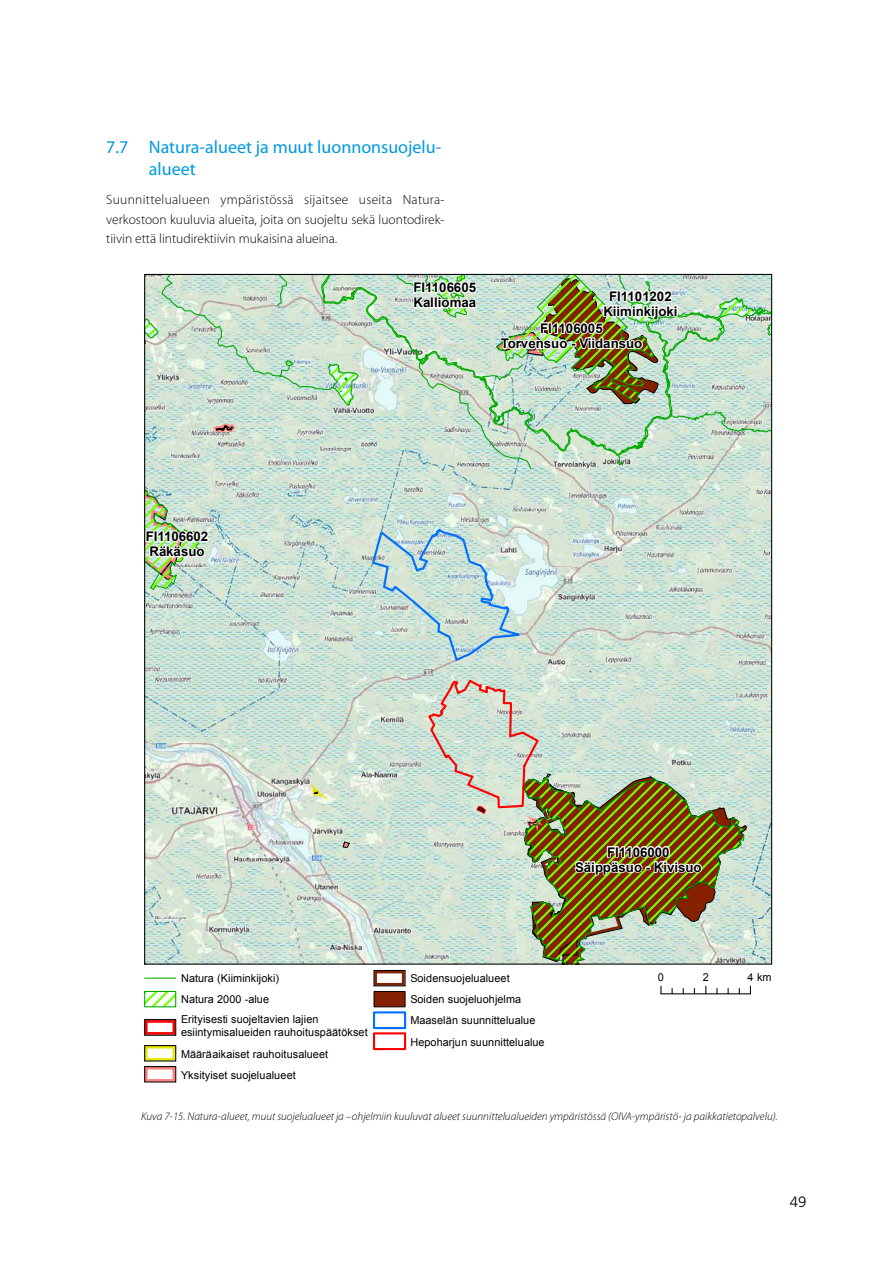
<style>
.page{position:relative;width:893px;height:1263px;background:#fff}
.page>*{position:absolute;margin:0;border:0;box-sizing:border-box;transform-origin:0 0}
.t1{font:18px/21.6px "Myriad Pro";color:#009add}
.t2{font:300 15px "Frutiger";color:#000}
.t3{font:300 13.5px/19.5px "Myriad Pro";color:#000;text-align:justify}
.t4{font:700 13.2px/15.1px "Arial";color:#000;text-align:center}
.t5{font:13.05px "Arial";letter-spacing:.015em;color:#000}
.t6{font:italic 300 11.25px "Myriad Pro";color:#000}
.t7{font:10.95px/21px "Arial";letter-spacing:.005em;color:#000}
</style>
<div class="page">
<img style="left:146px;top:470px;width:624px;height:493px">
<img style="left:285px;top:727px;width:68px;height:228px">
<svg style="left:146px;top:276px;width:624px;height:194px"></svg>
<svg style="left:146px;top:308px;width:13px;height:31px"></svg>
<svg style="left:285px;top:359px;width:9px;height:8px"></svg>
<svg style="left:146px;top:924px;width:11px;height:39px"></svg>
<svg style="left:371px;top:526px;width:157px;height:137px"></svg>
<svg style="left:427px;top:677px;width:320px;height:286px"></svg>
<img style="left:146px;top:478px;width:64px;height:113px">
<img style="left:321px;top:276px;width:449px;height:190px">
<hr style="left:661px;top:993px;width:89px;height:1px;background:#000">
<hr style="left:145px;top:978px;width:31px;height:1px;background:#0a0">
<svg style="left:146px;top:993px;width:28px;height:12px"></svg>
<div style="left:144px;top:991px;width:32px;height:16px;border:1px solid #0a0"></div>
<svg style="left:144px;top:1019px;width:33px;height:17px"></svg>
<svg style="left:144px;top:1045px;width:33px;height:38px"></svg>
<svg style="left:373px;top:969px;width:33px;height:18px"></svg>
<div style="left:374px;top:991px;width:31px;height:16px;background:#862100;border:1px solid #000"></div>
<div style="left:373px;top:1011px;width:33px;height:18px;border:2px solid #0070ff"></div>
<div style="left:373px;top:1032px;width:33px;height:18px;border:2px solid #f00"></div>
<h1 class="t1" style="left:149px;top:136px;width:294px;text-indent:-43px">7.7 Natura-alueet ja muut luonnonsuojelu&shy;alueet</h1>
<p class="t3" style="left:106px;top:190px;width:340px">Suunnittelualueen ympäristössä sijaitsee useita Natura&shy;verkostoon kuuluvia alueita, joita on suojeltu sekä luontodirek&shy;tiivin että lintudirektiivin mukaisina alueina.</p>
<p class="t5" style="left:145px;top:236px;width:137px">Maaselkä ja Hepoharju</p>
<p class="t4" style="left:414px;top:280px;width:64px;text-align:left">FI1106605<br>Kalliomaa</p>
<p class="t4" style="left:603px;top:289px;width:76px">FI1101202<br>Kiiminkijoki</p>
<p class="t4" style="left:501px;top:321px;width:143px">FI1106005<br>Torvensuo - Viidansuo</p>
<p class="t4" style="left:146px;top:529px;width:64px;text-align:left">FI1106602<br>Räkäsuo</p>
<p class="t4" style="left:575px;top:845px;width:128px">FI1106000<br>Säippäsuo - Kivisuo</p>
<p class="t7" style="left:181px;top:968px;width:100px">Natura (Kiiminkijoki)</p>
<p class="t7" style="left:658px;top:966px;width:8px">0</p>
<p class="t7" style="left:703px;top:966px;width:8px">2</p>
<p class="t7" style="left:747px;top:966px;width:26px">4 km</p>
<p class="t7" style="left:181px;top:990px;width:139px;line-height:19.6px">Natura 2000 -alue<br>Erityisesti suojeltavien lajien</p>
<p class="t7" style="left:181px;top:1021px;width:188px">esiintymisalueiden rauhoituspäätökset<br>Määräaikaiset rauhoitusalueet<br>Yksityiset suojelualueet</p>
<p class="t7" style="left:410px;top:968px;width:136px">Soidensuojelualueet<br>Soiden suojeluohjelma<br>Maaselän suunnittelualue<br>Hepoharjun suunnittelualue</p>
<p class="t6" style="left:141px;top:1109px;width:638px">Kuva 7-15. Natura-alueet, muut suojelualueet ja –ohjelmiin kuuluvat alueet suunnittelualueiden ympäristössä (OIVA-ympäristö- ja paikkatietopalvelu).</p>
<h2 class="t2" style="left:790px;top:1193px;width:18px">49</h2>
</div>
